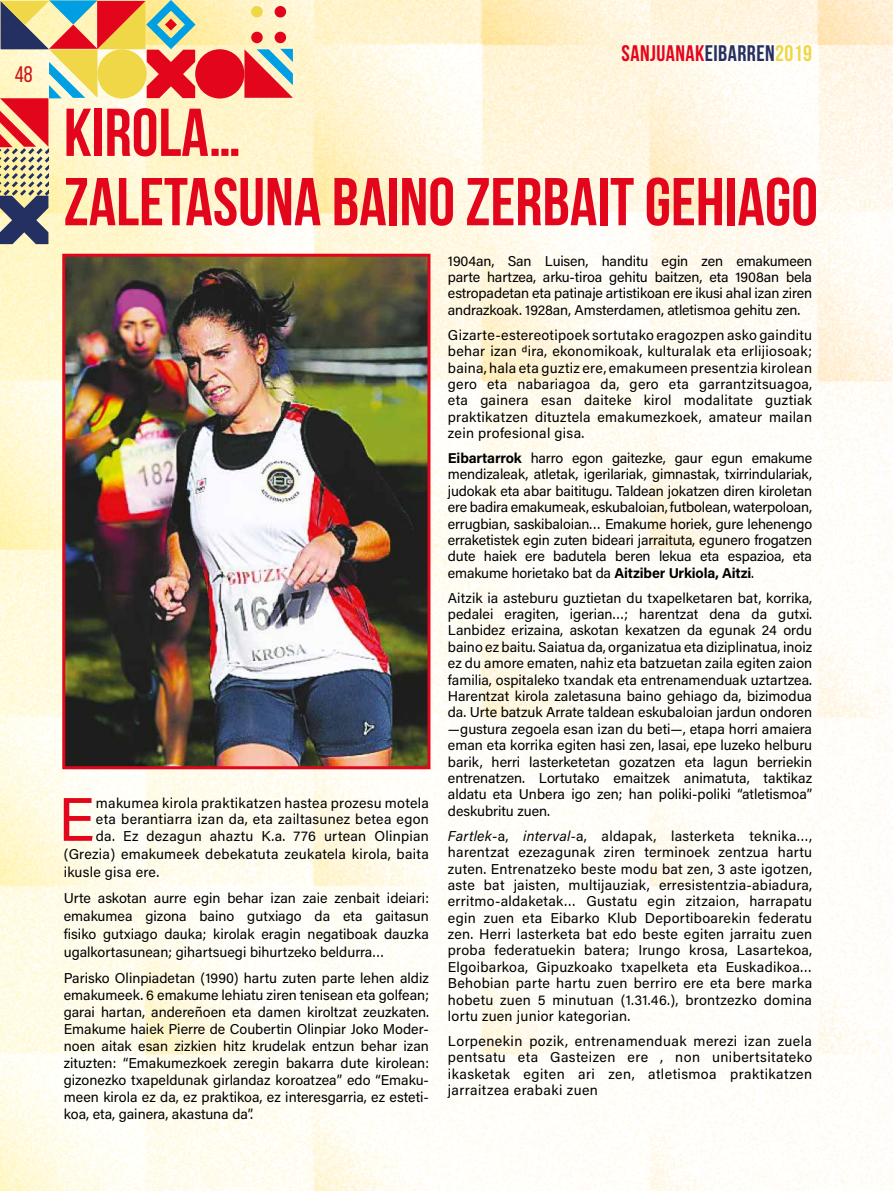
<style>
.page{position:relative;width:893px;height:1191px;background:#fff}
.page>*{position:absolute;margin:0;border:0;box-sizing:border-box;transform-origin:0 0}
.t1{font:700 67.5px/69.3px "Bebas Neue";color:#e3051b}
.t2{font:61.35px "Acumin Pro";color:#e3051b}
.t3{font:700 22.5px "Bebas Neue";letter-spacing:.02em;color:#e3051b}
.t4{font:22.5px "Bebas Neue";color:#cd171a}
.t5{font:14.25px/16.4px "Acumin Pro";letter-spacing:.01em;color:#000;text-align:justify}
.s1{color:#242f62}
.s2{color:#efd747}
.s3{font-weight:700}
.s4{font-style:italic}
</style>
<div class="page">
<img style="left:0;top:0;width:893px;height:1191px">
<div style="left:195px;top:49px;width:49px;height:49px;background:#e3051b;border-radius:50%"></div>
<div style="left:251px;top:6px;width:12px;height:12px;background:#efd747;border-radius:50%"></div>
<div style="left:251px;top:32px;width:12px;height:11px;background:#e3051b;border-radius:50%"></div>
<div style="left:275px;top:6px;width:11px;height:12px;background:#e3051b;border-radius:50%"></div>
<div style="left:275px;top:32px;width:11px;height:11px;background:#e3051b;border-radius:50%"></div>
<svg style="left:244px;top:49px;width:49px;height:49px"></svg>
<svg style="left:0;top:0;width:201px;height:244px"></svg>
<img style="left:66px;top:258px;width:360px;height:507px">
<div style="left:62px;top:254px;width:368px;height:515px;border:3px solid #e3051b"></div>
<h3 class="t4" style="left:15px;top:62px;width:19px">48</h3>
<h3 class="t3" style="left:622px;top:41px;width:192px">SANJUANAK<span class="s1">EIBARREN</span><span class="s2">2019</span></h3>
<h1 class="t1" style="left:64px;top:97px;width:756px">KIROLA…<br>ZALETASUNA BAINO ZERBAIT GEHIAGO</h1>
<p class="t5" style="left:448px;top:252px;width:366px">1904an, San Luisen, handitu egin zen emakumeen parte hartzea, arku-tiroa gehitu baitzen, eta 1908an bela estropadetan eta patinaje artistikoan ere ikusi ahal izan ziren andrazkoak. 1928an, Amsterdamen, atletismoa gehitu zen.</p>
<p class="t5" style="left:448px;top:326px;width:366px">Gizarte-estereotipoek sortutako eragozpen asko gainditu behar izan dira, ekonomikoak, kulturalak eta erlijiosoak; baina, hala eta guztiz ere, emakumeen presentzia kirolean gero eta nabariagoa da, gero eta garrantzitsuagoa, eta gainera esan daiteke kirol modalitate guztiak praktikatzen dituztela emakumezkoek, amateur mailan zein profesional gisa.</p>
<p class="t5" style="left:448px;top:449px;width:366px"><span class="s3">Eibartarrok</span> harro egon gaitezke, gaur egun emakume mendizaleak, atletak, igerilariak, gimnastak, txirrindulariak, judokak eta abar baititugu. Taldean jokatzen diren kiroletan ere badira emakumeak, eskubaloian, futbolean, waterpoloan, errugbian, saskibaloian… Emakume horiek, gure lehenengo erraketistek egin zuten bideari jarraituta, egunero frogatzen dute haiek ere badutela beren lekua eta espazioa, eta emakume horietako bat da <span class="s3">Aitziber Urkiola, Aitzi</span>.</p>
<p class="t5" style="left:448px;top:589px;width:366px">Aitzik ia asteburu guztietan du txapelketaren bat, korrika, pedalei eragiten, igerian…; harentzat dena da gutxi.<br>Lanbidez erizaina, askotan kexatzen da egunak 24 ordu baino ez baitu. Saiatua da, organizatua eta diziplinatua, inoiz ez du amore ematen, nahiz eta batzuetan zaila egiten zaion familia, ospitaleko txandak eta entrenamenduak uztartzea.<br>Harentzat kirola zaletasuna baino gehiago da, bizimodua da. Urte batzuk Arrate taldean eskubaloian jardun ondoren —gustura zegoela esan izan du beti—, etapa horri amaiera eman eta korrika egiten hasi zen, lasai, epe luzeko helburu barik, herri lasterketetan gozatzen eta lagun berriekin entrenatzen. Lortutako emaitzek animatuta, taktikaz aldatu eta Unbera igo zen; han poliki-poliki “atletismoa” deskubritu zuen.</p>
<p class="t5" style="left:448px;top:827px;width:366px"><span class="s4">Fartlek</span>-a, <span class="s4">interval-</span>a, aldapak, lasterketa teknika…, harentzat ezezagunak ziren terminoek zentzua hartu zuten. Entrenatzeko beste modu bat zen, 3 aste igotzen, aste bat jaisten, multijauziak, erresistentzia-abiadura, erritmo-aldaketak… Gustatu egin zitzaion, harrapatu egin zuen eta Eibarko Klub Deportiboarekin federatu zen. Herri lasterketa bat edo beste egiten jarraitu zuen proba federatuekin batera; Irungo krosa, Lasartekoa, Elgoibarkoa, Gipuzkoako txapelketa eta Euskadikoa… Behobian parte hartu zuen berriro ere eta bere marka hobetu zuen 5 minutuan (1.31.46.), brontzezko domina lortu zuen junior kategorian.</p>
<p class="t5" style="left:448px;top:1032px;width:366px">Lorpenekin pozik, entrenamenduak merezi izan zuela pentsatu eta Gasteizen ere , non unibertsitateko ikasketak egiten ari zen, atletismoa praktikatzen jarraitzea erabaki zuen</p>
<h2 class="t2" style="left:58px;top:777px;width:38px">E</h2>
<p class="t5" style="left:96px;top:794px;width:334px">makumea kirola praktikatzen hastea prozesu motela eta berantiarra izan da, eta zailtasunez betea egon da. Ez dezagun ahaztu K.a. 776 urtean Olinpian</p>
<p class="t5" style="left:64px;top:844px;width:367px;line-height:18px">(Grezia) emakumeek debekatuta zeukatela kirola, baita ikusle gisa ere.</p>
<p class="t5" style="left:64px;top:888px;width:367px;line-height:18px">Urte askotan aurre egin behar izan zaie zenbait ideiari: emakumea gizona baino gutxiago da eta gaitasun fisiko gutxiago dauka; kirolak eragin negatiboak dauzka ugalkortasunean; gihartsuegi bihurtzeko beldurra…</p>
<p class="t5" style="left:64px;top:968px;width:367px;line-height:17px">Parisko Olinpiadetan (1990) hartu zuten parte lehen aldiz emakumeek. 6 emakume lehiatu ziren tenisean eta golfean; garai hartan, andereñoen eta damen kiroltzat zeuzkaten.<br>Emakume haiek Pierre de Coubertin Olinpiar Joko Moder&shy;noen aitak esan zizkien hitz krudelak entzun behar izan zituzten: “Emakumezkoek zeregin bakarra dute kirolean: gizonezko txapeldunak girlandaz koroatzea” edo “Emaku&shy;meen kirola ez da, ez praktikoa, ez interesgarria, ez esteti&shy;koa, eta, gainera, akastuna da”.</p>
</div>
